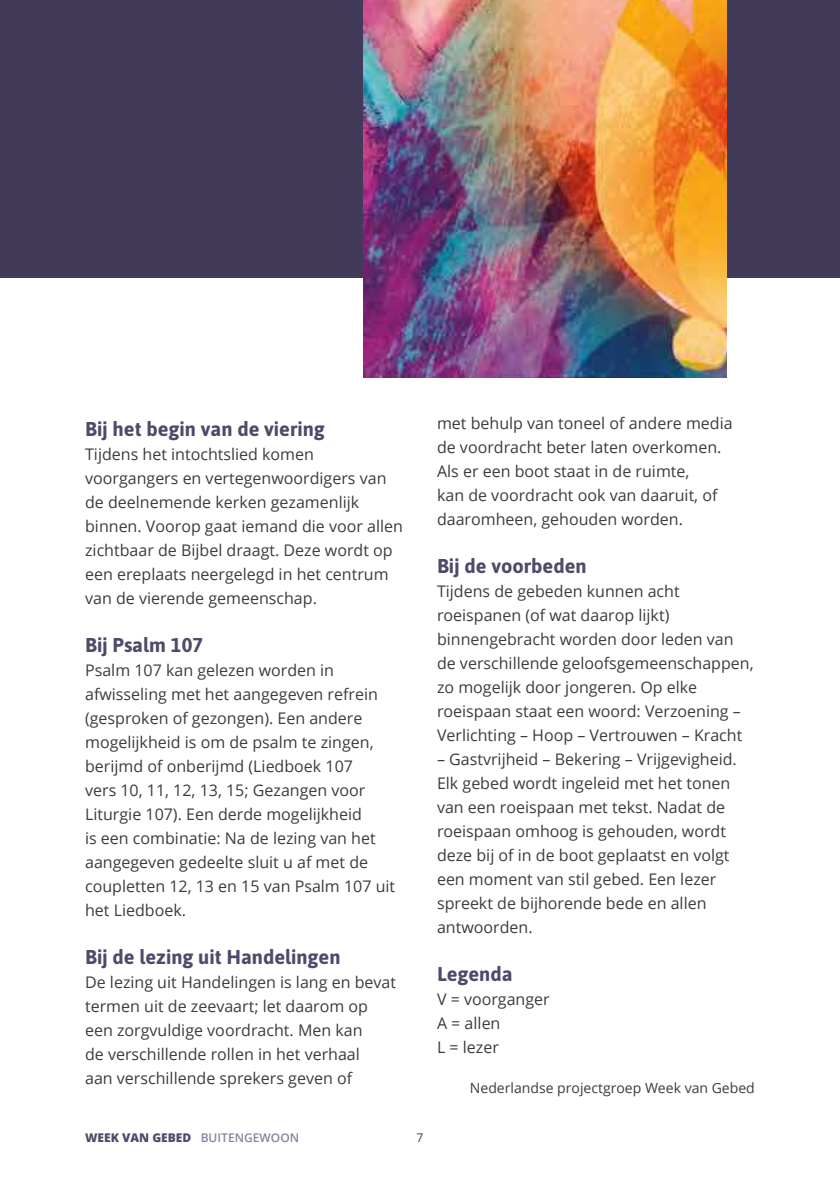
<style>
.page{position:relative;width:840px;height:1191px;background:#fff}
.page>*{position:absolute;margin:0;border:0;box-sizing:border-box;transform-origin:0 0}
.t1{font:700 20px "Asap";color:#504968}
.t2{font:16px/24px "Open Sans";color:#3c3c3b}
.t3{font:14px "Open Sans";color:#3c3c3b}
.t4{font:800 12px "Open Sans";color:#504968}
.t5{font:12px "Open Sans";color:#3c3c3b}
.s1{font-weight:600;color:#88839e}
</style>
<div class="page">
<div style="left:0;top:0;width:839px;height:377px;background:#423a59"></div>
<div style="left:0;top:278px;width:839px;height:278px;background:#fff"></div>
<img style="left:363px;top:0;width:363px;height:377px">
<p class="t1" style="left:85px;top:414px;width:241px">Bij het begin van de viering</p>
<p class="t2" style="left:85px;top:441px;width:319px">Tijdens het intochtslied komen voorgangers en vertegenwoordigers van de deelnemende kerken gezamenlijk binnen. Voorop gaat iemand die voor allen zichtbaar de Bijbel draagt. Deze wordt op een ereplaats neergelegd in het centrum van de vierende gemeenschap.</p>
<p class="t1" style="left:85px;top:630px;width:119px">Bij Psalm 107</p>
<p class="t2" style="left:85px;top:657px;width:311px">Psalm 107 kan gelezen worden in afwisseling met het aangegeven refrein (gesproken of gezongen). Een andere mogelijkheid is om de psalm te zingen, berijmd of onberijmd (Liedboek 107<br>vers 10, 11, 12, 13, 15; Gezangen voor Liturgie 107). Een derde mogelijkheid<br>is een combinatie: Na de lezing van het aangegeven gedeelte sluit u af met de coupletten 12, 13 en 15 van Psalm 107 uit het Liedboek.</p>
<p class="t1" style="left:85px;top:942px;width:257px">Bij de lezing uit Handelingen</p>
<p class="t2" style="left:85px;top:969px;width:312px">De lezing uit Handelingen is lang en bevat termen uit de zeevaart; let daarom op een zorgvuldige voordracht. Men kan<br>de verschillende rollen in het verhaal<br>aan verschillende sprekers geven of</p>
<p class="t2" style="left:437px;top:411px;width:297px">met behulp van toneel of andere media de voordracht beter laten overkomen.<br>Als er een boot staat in de ruimte,<br>kan de voordracht ook van daaruit, of daaromheen, gehouden worden.</p>
<p class="t1" style="left:437px;top:552px;width:151px">Bij de voorbeden</p>
<p class="t2" style="left:437px;top:579px;width:318px">Tijdens de gebeden kunnen acht roeispanen (of wat daarop lijkt) binnengebracht worden door leden van de verschillende geloofsgemeenschappen, zo mogelijk door jongeren. Op elke roeispaan staat een woord: Verzoening – Verlichting – Hoop – Vertrouwen – Kracht</p>
<p class="t2" style="left:437px;top:747px;width:301px">– Gastvrijheid – Bekering – Vrijgevigheid.<br>Elk gebed wordt ingeleid met het tonen van een roeispaan met tekst. Nadat de roeispaan omhoog is gehouden, wordt deze bij of in de boot geplaatst en volgt een moment van stil gebed. Een lezer spreekt de bijhorende bede en allen antwoorden.</p>
<p class="t1" style="left:437px;top:960px;width:77px">Legenda</p>
<p class="t2" style="left:437px;top:987px;width:114px">V = voorganger<br>A = allen<br>L = lezer</p>
<p class="t3" style="left:469px;top:1078px;width:286px">Nederlandse projectgroep Week van Gebed</p>
<p class="t4" style="left:85px;top:1128px;width:215px">WEEK VAN GEBED <span class="s1">BUITENGEWOON</span></p>
<p class="t5" style="left:416px;top:1129px;width:8px">7</p>
</div>
